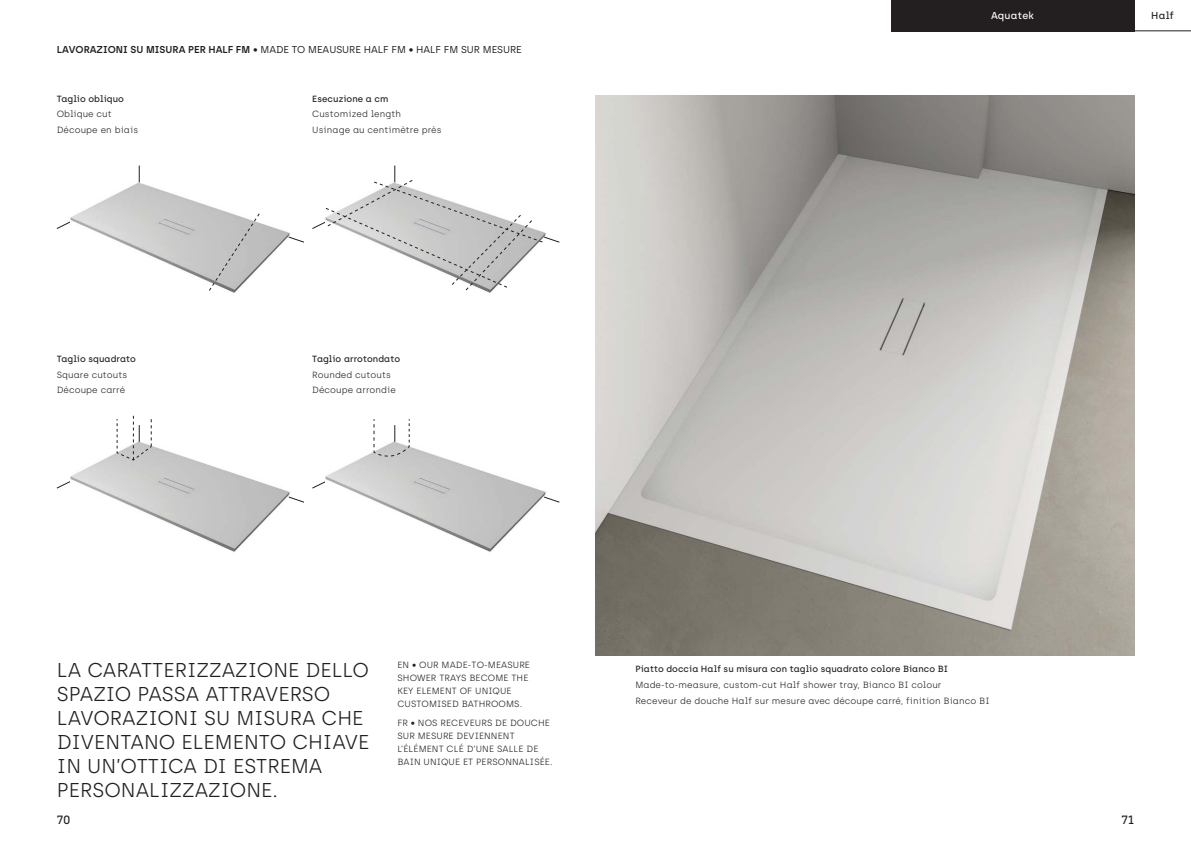
<style>
.page{position:relative;width:1191px;height:842px;background:#fff}
.page>*{position:absolute;margin:0;border:0;box-sizing:border-box;transform-origin:0 0}
.t1{font:300 20px/24px "Archia";color:#231f20}
.t2{font:500 12px "Archia";color:#231f20}
.t3{font:10px "Archia";color:#231f20}
.t4{font:500 10px "Archia";letter-spacing:.025em;color:#fff}
.t5{font:500 10px "Archia";color:#231f20}
.t6{font:300 9px/13px "Archia";letter-spacing:.01em;color:#231f20}
.t7{font:500 9px "Archia";letter-spacing:.01em;color:#231f20}
.s1{font-weight:600}
</style>
<div class="page">
<img style="left:595px;top:95px;width:539px;height:560px">
<svg style="left:56px;top:221px;width:14px;height:8px"></svg>
<img style="left:70px;top:174px;width:220px;height:119px">
<svg style="left:208px;top:213px;width:52px;height:79px;background:#c5c5c5"></svg>
<svg style="left:139px;top:166px;width:1px;height:16px"></svg>
<svg style="left:56px;top:481px;width:14px;height:8px"></svg>
<img style="left:70px;top:446px;width:220px;height:106px">
<svg style="left:312px;top:476px;width:14px;height:13px"></svg>
<img style="left:326px;top:447px;width:220px;height:105px">
<svg style="left:116px;top:416px;width:36px;height:45px"></svg>
<svg style="left:373px;top:419px;width:37px;height:39px"></svg>
<svg style="left:288px;top:496px;width:16px;height:7px"></svg>
<svg style="left:288px;top:236px;width:16px;height:7px"></svg>
<svg style="left:543px;top:496px;width:17px;height:7px"></svg>
<svg style="left:312px;top:166px;width:248px;height:125px"></svg>
<div style="left:890px;top:0;width:244px;height:31px;background:#231f20"></div>
<hr style="left:1134px;top:30px;width:57px;height:1px;background:#231f20">
<p class="t3" style="left:57px;top:45px;width:467px"><span class="s1">LAVORAZIONI SU MISURA PER HALF FM</span> • MADE TO MEAUSURE HALF FM • HALF FM SUR MESURE</p>
<p class="t7" style="left:57px;top:94px;width:69px">Taglio obliquo</p>
<p class="t6" style="left:57px;top:107px;width:83px;line-height:15.8px">Oblique cut<br>Découpe en biais</p>
<p class="t7" style="left:57px;top:354px;width:81px">Taglio squadrato</p>
<p class="t6" style="left:57px;top:367px;width:72px;line-height:15.8px">Square cutouts<br>Découpe carré</p>
<p class="t7" style="left:312px;top:94px;width:78px">Esecuzione a cm</p>
<p class="t6" style="left:312px;top:107px;width:131px;line-height:15.8px">Customized length<br>Usinage au centimètre près</p>
<p class="t7" style="left:312px;top:354px;width:89px">Taglio arrotondato</p>
<p class="t6" style="left:312px;top:367px;width:85px;line-height:15.8px">Rounded cutouts<br>Découpe arrondie</p>
<p class="t4" style="left:991px;top:11px;width:44px">Aquatek</p>
<p class="t5" style="left:1151px;top:11px;width:24px">Half</p>
<h1 class="t1" style="left:57px;top:659px;width:314px">LA CARATTERIZZAZIONE DELLO<br>SPAZIO PASSA ATTRAVERSO<br>LAVORAZIONI SU MISURA CHE<br>DIVENTANO ELEMENTO CHIAVE<br>IN UN’OTTICA DI ESTREMA<br>PERSONALIZZAZIONE.</h1>
<p class="t6" style="left:397px;top:659px;width:134px">EN • OUR MADE-TO-MEASURE<br>SHOWER TRAYS BECOME THE<br>KEY ELEMENT OF UNIQUE<br>CUSTOMISED BATHROOMS.</p>
<p class="t6" style="left:397px;top:717px;width:157px">FR • NOS RECEVEURS DE DOUCHE<br>SUR MESURE DEVIENNENT<br>L’ÉLÉMENT CLÉ D’UNE SALLE DE<br>BAIN UNIQUE ET PERSONNALISÉE.</p>
<p class="t7" style="left:635px;top:665px;width:314px">Piatto doccia Half su misura con taglio squadrato colore Bianco BI</p>
<p class="t6" style="left:635px;top:677px;width:356px;line-height:15.8px">Made-to-measure, custom-cut Half shower tray, Bianco BI colour<br>Receveur de douche Half sur mesure avec découpe carré, finition Bianco BI</p>
<h2 class="t2" style="left:57px;top:814px;width:15px">70</h2>
<h2 class="t2" style="left:1121px;top:814px;width:14px">71</h2>
</div>
